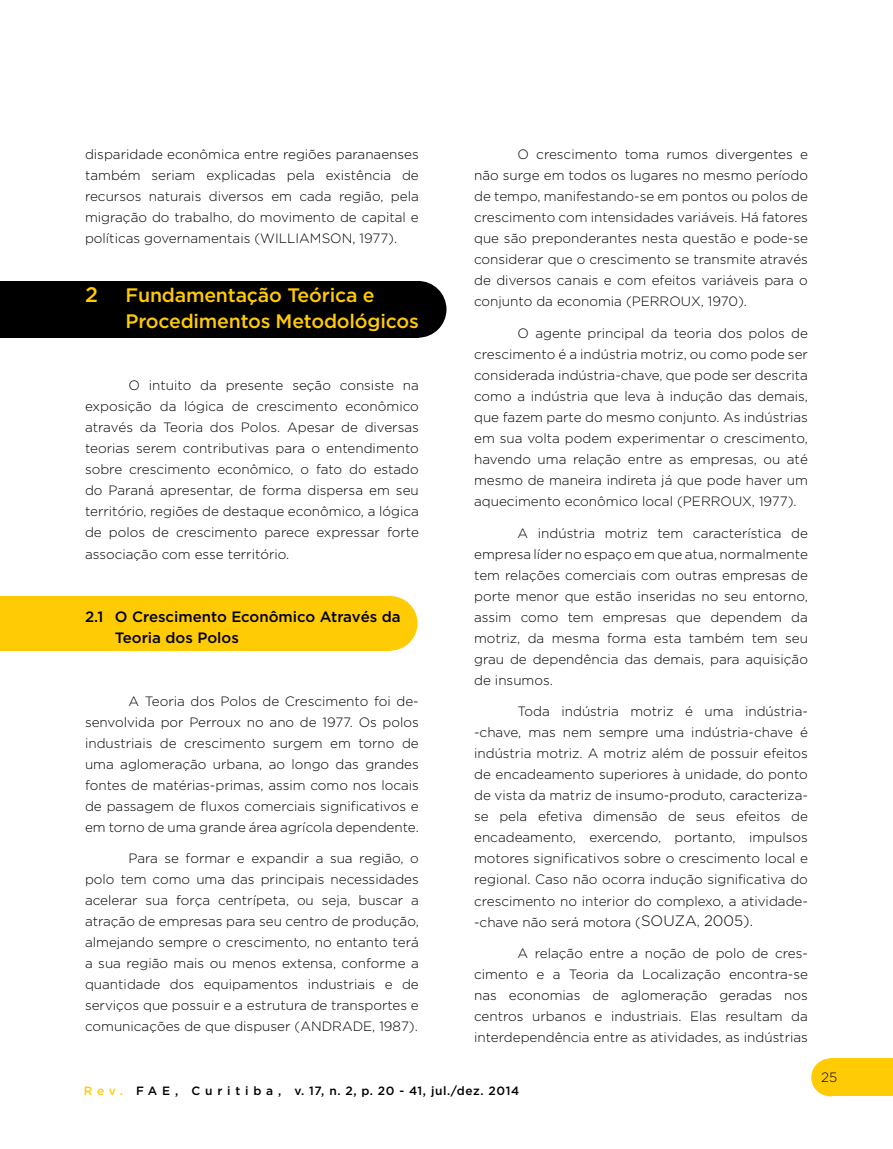
<style>
.page{position:relative;width:893px;height:1149px;background:#fff}
.page>*{position:absolute;margin:0;border:0;box-sizing:border-box;transform-origin:0 0}
.t1{font:500 21px "Gotham";color:#ffcb05}
.t2{font:500 19.5px/25.2px "Gotham";letter-spacing:-.01em;color:#ffcb05}
.t3{font:500 15px/21px "Gotham";color:#000}
.t4{font:300 13.5px/21px "Gotham";color:#000;text-align:justify}
.t5{font:500 12px "Gotham";letter-spacing:.05em;color:#000}
.s1{font-size:15px}
.s2{color:#ffcb05}
</style>
<div class="page">
<div style="left:830px;top:1058px;width:63px;height:37px;background:#ffcb05"></div>
<div style="left:811px;top:1058px;width:38px;height:37px;background:#ffcb05;border-radius:50%"></div>
<div style="left:0;top:281px;width:418px;height:56px;background:#000"></div>
<div style="left:390px;top:281px;width:56px;height:56px;background:#000;border-radius:50%"></div>
<div style="left:0;top:596px;width:390px;height:54px;background:#ffcb05"></div>
<div style="left:363px;top:596px;width:55px;height:54px;background:#ffcb05;border-radius:50%"></div>
<p class="t4" style="left:85px;top:144px;width:335px">disparidade econômica entre regiões paranaenses também seriam explicadas pela existência de recursos naturais diversos em cada região, pela migração do trabalho, do movimento de capital e políticas governamentais (WILLIAMSON, 1977).</p>
<p class="t1" style="left:85px;top:283px;width:14px">2</p>
<p class="t2" style="left:126px;top:282px;width:295px">Fundamentação Teórica e<br>Procedimentos Metodológicos</p>
<p class="t4" style="left:85px;top:375px;width:335px;text-indent:43px">O intuito da presente seção consiste na exposição da lógica de crescimento econômico através da Teoria dos Polos. Apesar de diversas teorias serem contributivas para o entendimento sobre crescimento econômico, o fato do estado do Paraná apresentar, de forma dispersa em seu território, regiões de destaque econômico, a lógica de polos de crescimento parece expressar forte associação com esse território.</p>
<p class="t3" style="left:115px;top:605px;width:287px;text-indent:-30px">2.1 O Crescimento Econômico Através da<br>Teoria dos Polos</p>
<p class="t4" style="left:85px;top:690px;width:335px;text-indent:43px">A Teoria dos Polos de Crescimento foi de&shy;senvolvida por Perroux no ano de 1977. Os polos industriais de crescimento surgem em torno de uma aglomeração urbana, ao longo das grandes fontes de matérias-primas, assim como nos locais de passagem de fluxos comerciais significativos e em torno de uma grande área agrícola dependente.</p>
<p class="t4" style="left:85px;top:847px;width:335px;text-indent:43px">Para se formar e expandir a sua região, o polo tem como uma das principais necessidades acelerar sua força centrípeta, ou seja, buscar a atração de empresas para seu centro de produção, almejando sempre o crescimento, no entanto terá a sua região mais ou menos extensa, conforme a quantidade dos equipamentos industriais e de serviços que possuir e a estrutura de transportes e comunicações de que dispuser (ANDRADE, 1987).</p>
<p class="t4" style="left:474px;top:144px;width:335px;text-indent:43px">O crescimento toma rumos divergentes e não surge em todos os lugares no mesmo período de tempo, manifestando-se em pontos ou polos de crescimento com intensidades variáveis. Há fatores que são preponderantes nesta questão e pode-se considerar que o crescimento se transmite através de diversos canais e com efeitos variáveis para o conjunto da economia (PERROUX, 1970).</p>
<p class="t4" style="left:474px;top:322px;width:335px;text-indent:43px">O agente principal da teoria dos polos de crescimento é a indústria motriz, ou como pode ser considerada indústria-chave, que pode ser descrita como a indústria que leva à indução das demais, que fazem parte do mesmo conjunto. As indústrias em sua volta podem experimentar o crescimento, havendo uma relação entre as empresas, ou até mesmo de maneira indireta já que pode haver um aquecimento econômico local (PERROUX, 1977).</p>
<p class="t4" style="left:474px;top:522px;width:335px;text-indent:43px">A indústria motriz tem característica de empresa líder no espaço em que atua, normalmente tem relações comerciais com outras empresas de porte menor que estão inseridas no seu entorno, assim como tem empresas que dependem da motriz, da mesma forma esta também tem seu grau de dependência das demais, para aquisição de insumos.</p>
<p class="t4" style="left:474px;top:700px;width:335px;text-indent:43px">Toda indústria motriz é uma indústria--chave, mas nem sempre uma indústria-chave é indústria motriz. A motriz além de possuir efeitos de encadeamento superiores à unidade, do ponto de vista da matriz de insumo-produto, caracteriza&shy;se pela efetiva dimensão de seus efeitos de encadeamento, exercendo, portanto, impulsos mo tores significativos sobre o crescimento local e regional. Caso não ocorra indução significativa do crescimento no interior do complexo, a atividade--chave não será motora (<span class="s1">SOUZA</span>, <span class="s1">2005).</span></p>
<p class="t4" style="left:474px;top:942px;width:335px;text-indent:43px">A relação entre a noção de polo de cres&shy;cimento e a Teoria da Localização encontra-se nas economias de aglomeração geradas nos centros urbanos e industriais. Elas resultam da interdependência entre as atividades, as indústrias</p>
<p class="t5" style="left:84px;top:1083px;width:437px"><span class="s2">R e v .</span> F A E , C u r i t i b a , v. 17, n. 2, p. 20 - 41, jul./dez. 2014</p>
<p class="t4" style="left:821px;top:1066px;width:18px">25</p>
</div>
